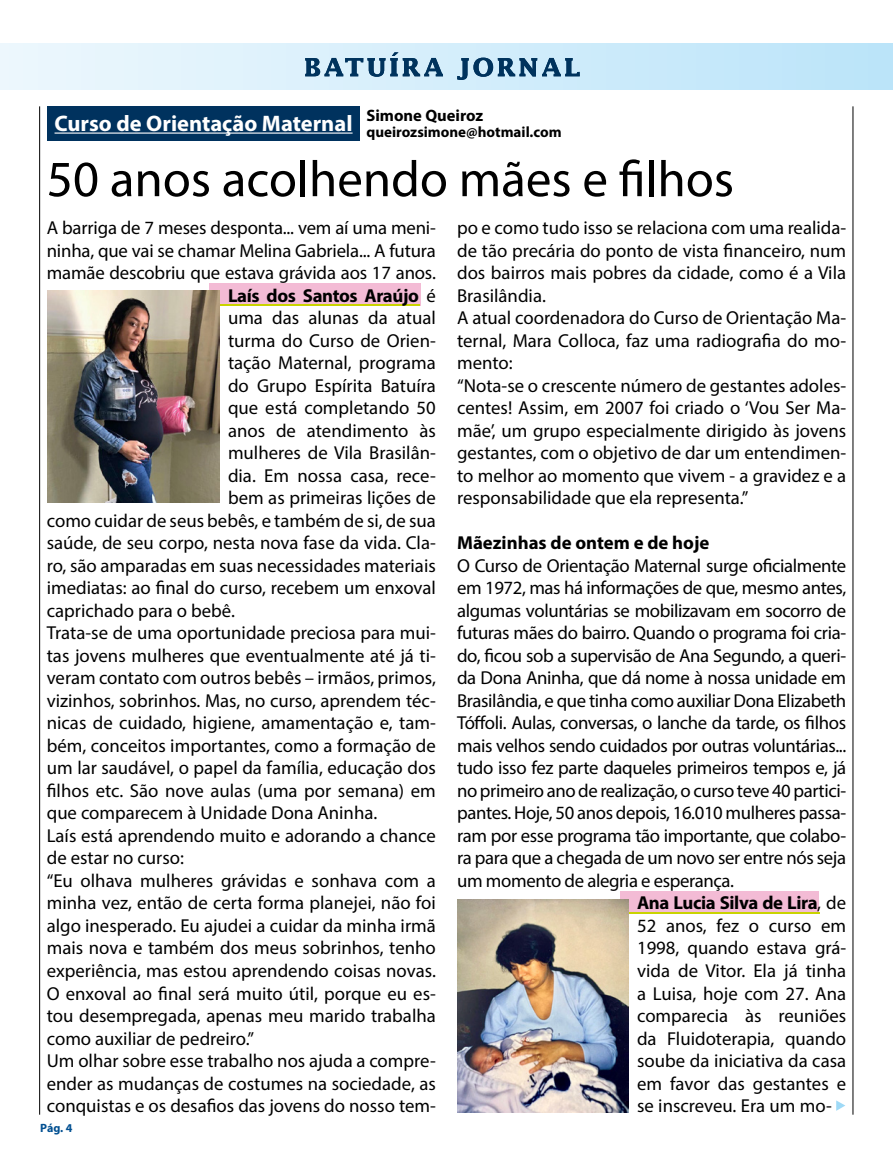
<style>
.page{position:relative;width:893px;height:1170px;background:#fff}
.page>*{position:absolute;margin:0;border:0;box-sizing:border-box;transform-origin:0 0}
.t1{font:51px "Myriad Pro";color:#000}
.t2{font:700 22.5px "Myriad Pro";color:#fff}
.t3{font:18.75px/22.5px "Myriad Pro";color:#000}
.t4{font:18.75px "Myriad Pro";letter-spacing:-.02em;color:#000}
.t5{font:700 18.75px "Myriad Pro";letter-spacing:-.02em;color:#000}
.t6{font:700 18.75px "Myriad Pro";color:#000}
.t7{font:700 16.5px "Myriad Pro";color:#000}
.t8{font:700 15px "Myriad Pro";color:#000}
.t9{font:700 12px "Myriad Pro";color:#004f91}
.s1{font-weight:400}
</style>
<div class="page">
<div style="left:0;top:44px;width:893px;height:45px;background:linear-gradient(to right,#eef8fd,#bbe4f9)"></div>
<hr style="left:853px;top:106px;width:1px;height:1008px;background:#000">
<hr style="left:39px;top:106px;width:1px;height:1008px;background:#000">
<div style="left:621px;top:891px;width:198px;height:22px;background:#f3bbd5"></div>
<hr style="left:591px;top:911px;width:228px;height:2px;background:#c9d300">
<div style="left:209px;top:284px;width:211px;height:22px;background:#f3bbd5"></div>
<hr style="left:192px;top:304px;width:228px;height:2px;background:#c9d300">
<svg style="left:305px;top:52px;width:138px;height:25px;background:#8aabc2"></svg>
<svg style="left:457px;top:58px;width:123px;height:22px;background:#7ca1ba"></svg>
<svg style="left:836px;top:1100px;width:9px;height:10px"></svg>
<div style="left:47px;top:106px;width:313px;height:34px;background:#00325e"></div>
<hr style="left:55px;top:132px;width:298px;height:2px;background:#fff">
<img style="left:48px;top:290px;width:171px;height:212px">
<img style="left:457px;top:899px;width:172px;height:212px">
<p class="t2" style="left:55px;top:108px;width:300px">Curso de Orientação Maternal</p>
<p class="t7" style="left:366px;top:104px;width:118px">Simone Queiroz</p>
<p class="t8" style="left:366px;top:122px;width:197px">queirozsimone@hotmail.com</p>
<h1 class="t1" style="left:47px;top:148px;width:689px">50 anos acolhendo mães e filhos</h1>
<p class="t3" style="left:47px;top:216px;width:391px">A barriga de 7 meses desponta... vem aí uma meni-</p>
<p class="t3" style="left:47px;top:239px;width:391px">ninha, que vai se chamar Melina Gabriela... A futura</p>
<p class="t3" style="left:47px;top:261px;width:391px">mamãe descobriu que estava grávida aos 17 anos.</p>
<p class="t5" style="left:228px;top:283px;width:209px">Laís dos Santos Araújo <span class="s1">é</span></p>
<p class="t3" style="left:228px;top:306px;width:209px">uma das alunas da atual</p>
<p class="t3" style="left:228px;top:329px;width:209px">turma do Curso de Orien-</p>
<p class="t3" style="left:228px;top:351px;width:209px">tação Maternal, programa</p>
<p class="t3" style="left:228px;top:374px;width:209px">do Grupo Espírita Batuíra</p>
<p class="t3" style="left:228px;top:396px;width:209px">que está completando 50</p>
<p class="t3" style="left:228px;top:419px;width:209px">anos de atendimento às</p>
<p class="t3" style="left:228px;top:441px;width:209px">mulheres de Vila Brasilân-</p>
<p class="t3" style="left:228px;top:464px;width:209px">dia. Em nossa casa, rece-</p>
<p class="t3" style="left:228px;top:486px;width:209px">bem as primeiras lições de</p>
<p class="t3" style="left:47px;top:509px;width:391px">como cuidar de seus bebês, e também de si, de sua</p>
<p class="t3" style="left:47px;top:531px;width:391px">saúde, de seu corpo, nesta nova fase da vida. Cla-</p>
<p class="t3" style="left:47px;top:554px;width:391px">ro, são amparadas em suas necessidades materiais</p>
<p class="t3" style="left:47px;top:576px;width:391px">imediatas: ao final do curso, recebem um enxoval</p>
<p class="t3" style="left:47px;top:599px;width:190px">caprichado para o bebê.</p>
<p class="t3" style="left:47px;top:621px;width:391px">Trata-se de uma oportunidade preciosa para mui-</p>
<p class="t3" style="left:47px;top:644px;width:391px">tas jovens mulheres que eventualmente até já ti-</p>
<p class="t3" style="left:47px;top:666px;width:391px">veram contato com outros bebês – irmãos, primos,</p>
<p class="t3" style="left:47px;top:689px;width:391px">vizinhos, sobrinhos. Mas, no curso, aprendem téc-</p>
<p class="t3" style="left:47px;top:711px;width:391px">nicas de cuidado, higiene, amamentação e, tam-</p>
<p class="t3" style="left:47px;top:734px;width:391px">bém, conceitos importantes, como a formação de</p>
<p class="t3" style="left:47px;top:756px;width:391px">um lar saudável, o papel da família, educação dos</p>
<p class="t3" style="left:47px;top:779px;width:391px">filhos etc. São nove aulas (uma por semana) em</p>
<p class="t3" style="left:47px;top:801px;width:332px">que comparecem à Unidade Dona Aninha.</p>
<p class="t3" style="left:47px;top:824px;width:391px">Laís está aprendendo muito e adorando a chance</p>
<p class="t3" style="left:47px;top:846px;width:139px">de estar no curso:</p>
<p class="t3" style="left:47px;top:869px;width:391px">“Eu olhava mulheres grávidas e sonhava com a</p>
<p class="t3" style="left:47px;top:891px;width:391px">minha vez, então de certa forma planejei, não foi</p>
<p class="t3" style="left:47px;top:914px;width:391px">algo inesperado. Eu ajudei a cuidar da minha irmã</p>
<p class="t3" style="left:47px;top:936px;width:391px">mais nova e também dos meus sobrinhos, tenho</p>
<p class="t3" style="left:47px;top:959px;width:391px">experiência, mas estou aprendendo coisas novas.</p>
<p class="t3" style="left:47px;top:981px;width:391px">O enxoval ao final será muito útil, porque eu es-</p>
<p class="t3" style="left:47px;top:1004px;width:391px">tou desempregada, apenas meu marido trabalha</p>
<p class="t3" style="left:47px;top:1026px;width:209px">como auxiliar de pedreiro.”</p>
<p class="t3" style="left:47px;top:1049px;width:391px">Um olhar sobre esse trabalho nos ajuda a compre-</p>
<p class="t3" style="left:47px;top:1071px;width:391px">ender as mudanças de costumes na sociedade, as</p>
<p class="t3" style="left:47px;top:1094px;width:391px">conquistas e os desafios das jovens do nosso tem-</p>
<p class="t9" style="left:40px;top:1120px;width:34px">Pág. 4</p>
<p class="t3" style="left:457px;top:216px;width:391px">po e como tudo isso se relaciona com uma realida&shy;de tão precária do ponto de vista financeiro, num dos bairros mais pobres da cidade, como é a Vila Brasilândia.<br>A atual coordenadora do Curso de Orientação Ma&shy;ternal, Mara Colloca, faz uma radiografia do mo&shy;mento:<br>“Nota-se o crescente número de gestantes adoles&shy;centes! Assim, em 2007 foi criado o ‘Vou Ser Ma&shy;mãe’, um grupo especialmente dirigido às jovens gestantes, com o objetivo de dar um entendimen&shy;to melhor ao momento que vivem - a gravidez e a responsabilidade que ela representa.”</p>
<p class="t6" style="left:457px;top:530px;width:254px">Mãezinhas de ontem e de hoje</p>
<p class="t4" style="left:457px;top:554px;width:391px">O Curso de Orientação Maternal surge oficialmente</p>
<p class="t4" style="left:457px;top:576px;width:391px">em 1972, mas há informações de que, mesmo antes,</p>
<p class="t4" style="left:457px;top:599px;width:391px">algumas voluntárias se mobilizavam em socorro de</p>
<p class="t4" style="left:457px;top:621px;width:391px">futuras mães do bairro. Quando o programa foi cria-</p>
<p class="t4" style="left:457px;top:644px;width:391px">do, ficou sob a supervisão de Ana Segundo, a queri-</p>
<p class="t4" style="left:457px;top:666px;width:391px">da Dona Aninha, que dá nome à nossa unidade em</p>
<p class="t4" style="left:457px;top:689px;width:391px">Brasilândia, e que tinha como auxiliar Dona Elizabeth</p>
<p class="t4" style="left:457px;top:711px;width:391px">Tóffoli. Aulas, conversas, o lanche da tarde, os filhos</p>
<p class="t4" style="left:457px;top:734px;width:391px">mais velhos sendo cuidados por outras voluntárias...</p>
<p class="t4" style="left:457px;top:756px;width:391px">tudo isso fez parte daqueles primeiros tempos e, já</p>
<p class="t4" style="left:457px;top:779px;width:391px">no primeiro ano de realização, o curso teve 40 partici-</p>
<p class="t4" style="left:457px;top:801px;width:391px">pantes. Hoje, 50 anos depois, 16.010 mulheres passa-</p>
<p class="t4" style="left:457px;top:824px;width:391px">ram por esse programa tão importante, que colabo-</p>
<p class="t4" style="left:457px;top:846px;width:391px">ra para que a chegada de um novo ser entre nós seja</p>
<p class="t4" style="left:457px;top:869px;width:279px">um momento de alegria e esperança.</p>
<p class="t5" style="left:637px;top:890px;width:211px">Ana Lucia Silva de Lira<span class="s1">, de</span></p>
<p class="t3" style="left:637px;top:914px;width:211px">52 anos, fez o curso em</p>
<p class="t3" style="left:637px;top:936px;width:211px">1998, quando estava grá-</p>
<p class="t3" style="left:637px;top:959px;width:211px">vida de Vitor. Ela já tinha</p>
<p class="t3" style="left:637px;top:981px;width:211px">a Luisa, hoje com 27. Ana</p>
<p class="t3" style="left:637px;top:1004px;width:211px">comparecia às reuniões</p>
<p class="t3" style="left:637px;top:1026px;width:211px">da Fluidoterapia, quando</p>
<p class="t3" style="left:637px;top:1049px;width:211px">soube da iniciativa da casa</p>
<p class="t3" style="left:637px;top:1071px;width:211px">em favor das gestantes e</p>
<p class="t3" style="left:637px;top:1094px;width:196px">se inscreveu. Era um mo-</p>
</div>
